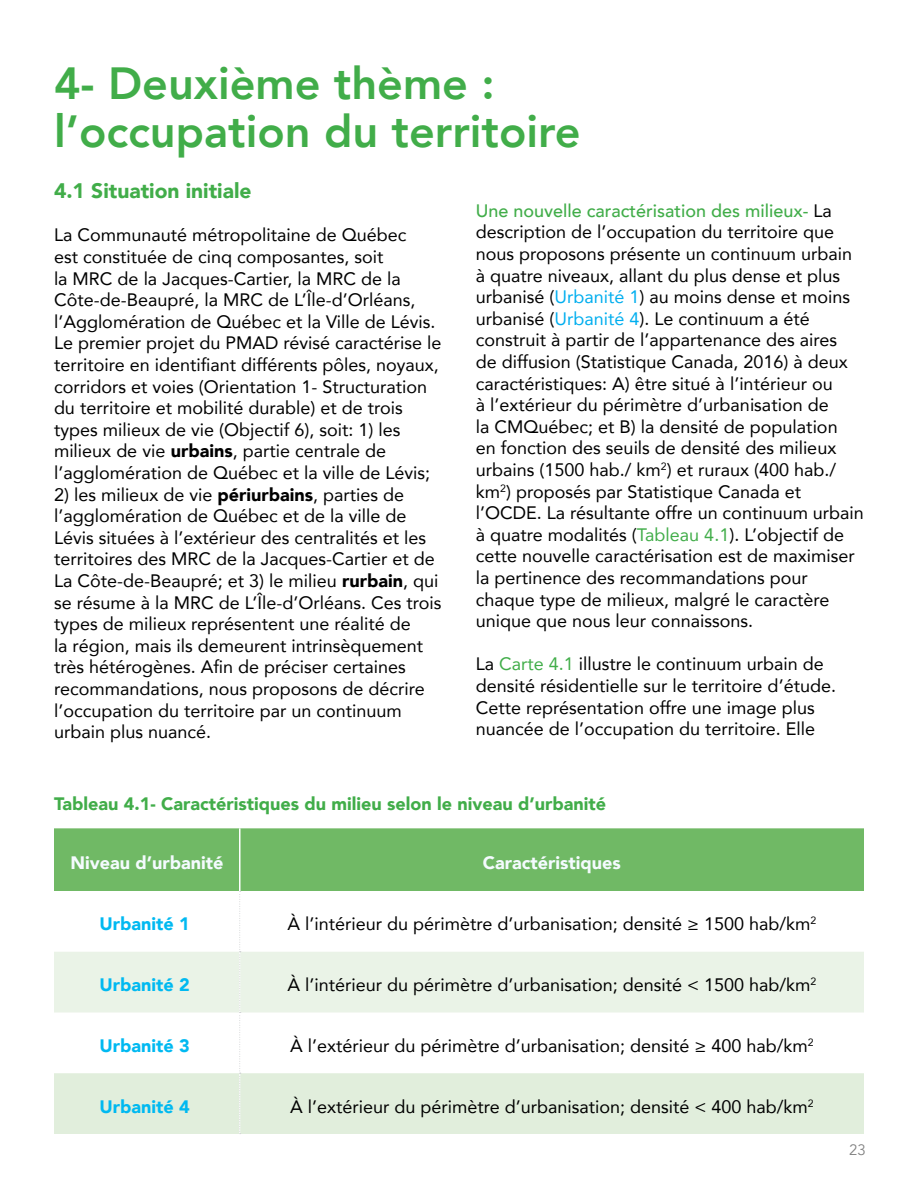
<style>
.page{position:relative;width:918px;height:1188px;background:#fff}
.page>*{position:absolute;margin:0;border:0;box-sizing:border-box;transform-origin:0 0}
.t1{font:800 45px/48px "Avenir";color:#41ad49}
.t2{font:900 21px "Avenir";color:#41ad49}
.t3{font:18px/21.6px "Avenir";color:#000}
.t4{font:900 18px "Avenir";color:#41ad49}
.t5{font:900 18px "Avenir";color:#00b9f1}
.t6{font:900 18px "Avenir";color:#f4fbfe}
.t7{font:15px "Avenir";color:#000}
.s1{font-weight:900}
.s2{font-weight:500;color:#41ad49}
.s3{color:#00aeef}
.s4{color:#41ad49}
</style>
<div class="page">
<div style="left:54px;top:828px;width:810px;height:63px;background:#70b965"></div>
<div style="left:54px;top:952px;width:810px;height:60px;background:#eaf3e7"></div>
<div style="left:54px;top:1073px;width:810px;height:61px;background:#e1eedc"></div>
<hr style="left:239px;top:828px;width:2px;height:63px;background:#fff">
<svg style="left:239px;top:891px;width:2px;height:243px"></svg>
<h1 class="t1" style="left:54px;top:59px;width:528px">4- Deuxième thème : l’occupation du territoire</h1>
<p class="t2" style="left:54px;top:173px;width:199px">4.1 Situation initiale</p>
<p class="t3" style="left:54px;top:224px;width:389px">La Communauté métropolitaine de Québec<br>est constituée de cinq composantes, soit<br>la MRC de la Jacques-Cartier, la MRC de la Côte-de-Beaupré, la MRC de L’Île-d’Orléans, l’Agglomération de Québec et la Ville de Lévis.<br>Le premier projet du PMAD révisé caractérise le territoire en identifiant différents pôles, noyaux, corridors et voies (Orientation 1- Structuration du territoire et mobilité durable) et de trois types milieux de vie (Objectif 6), soit: 1) les milieux de vie <span class="s1">urbains</span>, partie centrale de l’agglomération de Québec et la ville de Lévis;</p>
<p class="t3" style="left:54px;top:483px;width:389px">2) les milieux de vie <span class="s1">périurbains</span>, parties de l’agglomération de Québec et de la ville de Lévis situées à l’extérieur des centralités et les territoires des MRC de la Jacques-Cartier et de La Côte-de-Beaupré; et 3) le milieu <span class="s1">rurbain</span>, qui se résume à la MRC de L’Île-d’Orléans. Ces trois types de milieux représentent une réalité de<br>la région, mais ils demeurent intrinsèquement très hétérogènes. Afin de préciser certaines recommandations, nous proposons de décrire l’occupation du territoire par un continuum urbain plus nuancé.</p>
<p class="t3" style="left:476px;top:199px;width:390px"><span class="s2">Une nouvelle caractérisation des milieux-</span> La description de l’occupation du territoire que nous proposons présente un continuum urbain à quatre niveaux, allant du plus dense et plus urbanisé (<span class="s3">Urbanité 1</span>) au moins dense et moins urbanisé (<span class="s3">Urbanité 4</span>). Le continuum a été construit à partir de l’appartenance des aires<br>de diffusion (Statistique Canada, 2016) à deux caractéristiques: A) être situé à l’intérieur ou<br>à l’extérieur du périmètre d’urbanisation de<br>la CMQuébec; et B) la densité de population<br>en fonction des seuils de densité des milieux urbains (1500 hab./ km<sup>2</sup>) et ruraux (400 hab./ km<sup>2</sup>) proposés par Statistique Canada et l’OCDE. La résultante offre un continuum urbain à quatre modalités (<span class="s4">Tableau 4.1</span>). L’objectif de cette nouvelle caractérisation est de maximiser la pertinence des recommandations pour chaque type de milieux, malgré le caractère unique que nous leur connaissons.</p>
<p class="t3" style="left:476px;top:653px;width:362px">La <span class="s4">Carte 4.1</span> illustre le continuum urbain de densité résidentielle sur le territoire d’étude.<br>Cette représentation offre une image plus nuancée de l’occupation du territoire. Elle</p>
<p class="t4" style="left:54px;top:788px;width:554px">Tableau 4.1- Caractéristiques du milieu selon le niveau d’urbanité</p>
<p class="t6" style="left:70px;top:847px;width:155px">Niveau d’urbanité</p>
<p class="t6" style="left:483px;top:847px;width:140px">Caractéristiques</p>
<p class="t5" style="left:100px;top:909px;width:92px">Urbanité 1</p>
<p class="t3" style="left:287px;top:913px;width:531px">À l’intérieur du périmètre d’urbanisation; densité ≥ 1500 hab/km<sup>2</sup></p>
<p class="t5" style="left:100px;top:969px;width:92px">Urbanité 2</p>
<p class="t3" style="left:287px;top:974px;width:531px">À l’intérieur du périmètre d’urbanisation; densité &lt; 1500 hab/km<sup>2</sup></p>
<p class="t5" style="left:100px;top:1030px;width:92px">Urbanité 3</p>
<p class="t3" style="left:290px;top:1034px;width:525px">À l’extérieur du périmètre d’urbanisation; densité ≥ 400 hab/km<sup>2</sup></p>
<p class="t5" style="left:100px;top:1091px;width:92px">Urbanité 4</p>
<p class="t3" style="left:290px;top:1095px;width:525px">À l’extérieur du périmètre d’urbanisation; densité &lt; 400 hab/km<sup>2</sup></p>
<p class="t7" style="left:849px;top:1141px;width:18px">23</p>
</div>
